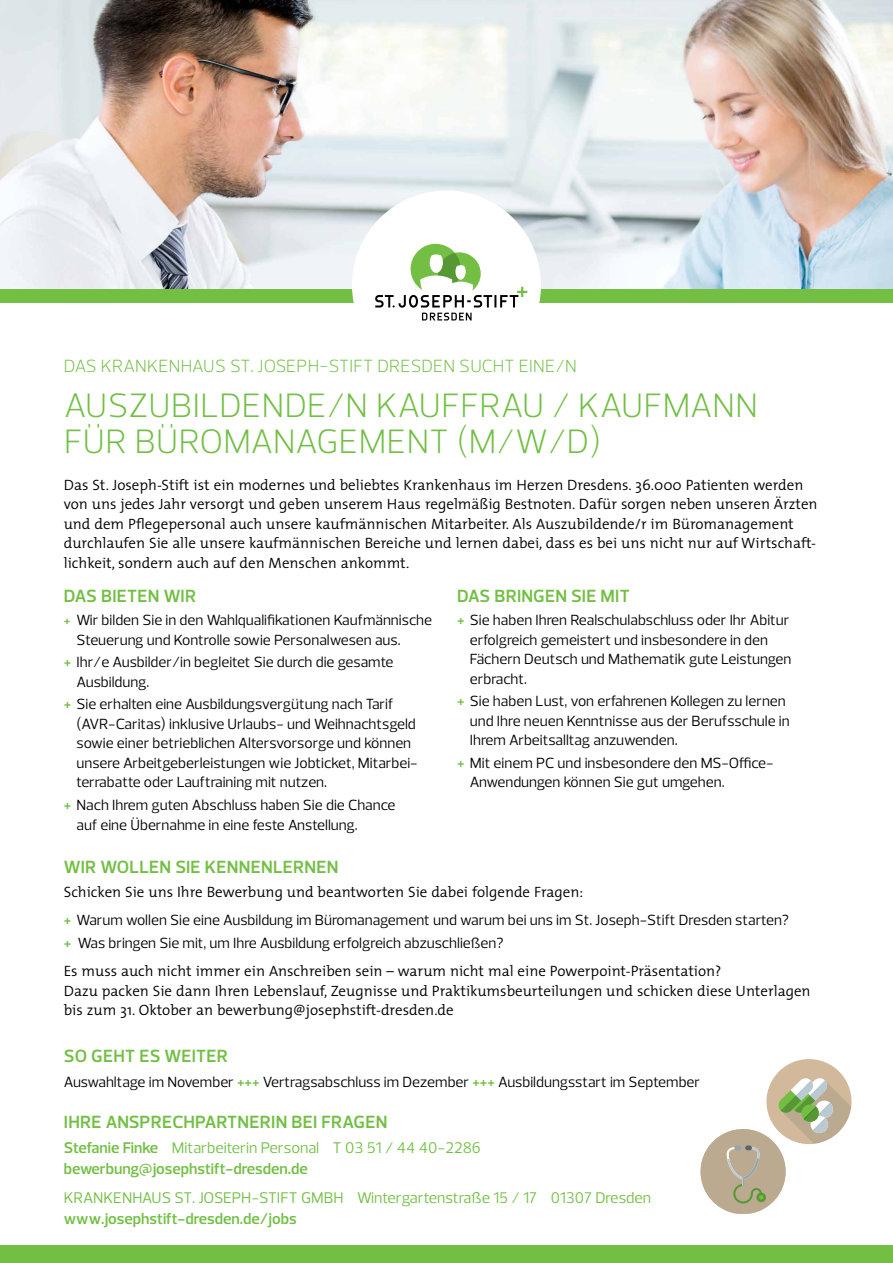
<style>
.page{position:relative;width:893px;height:1263px;background:#fff}
.page>*{position:absolute;margin:0;border:0;box-sizing:border-box;transform-origin:0 0}
.t1{font:300 34.5px "Prelo";letter-spacing:.015em;color:#72bf44}
.t2{font:600 18px "Prelo";letter-spacing:.015em;color:#72bf44}
.t3{font:300 18px "Prelo";letter-spacing:.015em;color:#72bf44}
.t4{font:600 15.75px/20.7px "Prelo";color:#72bf44}
.t5{font:15.75px "Prelo";color:#72bf44}
.t6{font:15px/19.5px "Prelo";color:#000}
.t7{font:300 15px/19.5px "The Mix";color:#000}
.s1{font-weight:600;font-size:13.5px;color:#72bf44}
.s2{font-weight:600;color:#72bf44}
.s3{font-weight:400}
</style>
<div class="page">
<div style="left:0;top:1245px;width:893px;height:18px;background:#72bf44"></div>
<img style="left:0;top:0;width:893px;height:289px">
<div style="left:0;top:289px;width:893px;height:13px;background:#72bf44"></div>
<div style="left:352px;top:191px;width:189px;height:189px;background:#fff;border-radius:50%"></div>
<svg style="left:375px;top:244px;width:152px;height:76px"></svg>
<div style="left:766px;top:1059px;width:85px;height:85px;background:#d2b99b;border-radius:50%"></div>
<svg style="left:701px;top:1077px;width:150px;height:136px"></svg>
<p class="t3" style="left:64px;top:355px;width:514px">DAS KRANKENHAUS ST. JOSEPH-STIFT DRESDEN SUCHT EINE/N</p>
<h1 class="t1" style="left:64px;top:384px;width:22px">AUS</h1>
<h1 class="t1" style="left:129px;top:384px;width:291px">ZUBILDENDE/N KAUFFRAU</h1>
<h1 class="t1" style="left:552px;top:384px;width:161px">/ KAUFMANN</h1>
<h1 class="t1" style="left:64px;top:420px;width:210px">FÜR BÜROMANA</h1>
<h1 class="t1" style="left:316px;top:420px;width:91px">GEMENT</h1>
<h1 class="t1" style="left:457px;top:420px;width:146px">(M/W/D)</h1>
<p class="t7" style="left:64px;top:474px;width:755px">Das St. Joseph-Stift ist ein modernes und beliebtes Krankenhaus im Herzen Dresdens. 36.000 Patienten werden von uns jedes Jahr versorgt und geben unserem Haus regelmäßig Bestnoten. Dafür sorgen neben unseren Ärzten und dem Pflegepersonal auch unsere kaufmännischen Mitarbeiter. Als Auszubildende/r im Büromanagement durchlaufen Sie alle unsere kaufmännischen Bereiche und lernen dabei, dass es bei uns nicht nur auf Wirtschaft&shy;lichkeit, sondern auch auf den Menschen ankommt.</p>
<p class="t2" style="left:64px;top:585px;width:134px">DAS BIETEN WIR</p>
<p class="t6" style="left:77px;top:611px;width:357px;text-indent:-13px"><span class="s1">+</span> Wir bilden Sie in den Wahlqualifikationen Kaufmännische<br>Steuerung und Kontrolle sowie Personalwesen aus.</p>
<p class="t6" style="left:77px;top:653px;width:318px;text-indent:-13px"><span class="s2">+</span> Ihr/e Ausbilder/in begleitet Sie durch die gesamte<br>Ausbildung.</p>
<p class="t6" style="left:77px;top:695px;width:343px;text-indent:-13px"><span class="s2">+</span> Sie erhalten eine Ausbildungsvergütung nach Tarif (AVR-Caritas) inklusive Urlaubs- und Weihnachtsgeld sowie einer betrieblichen Altersvorsorge und können unsere Arbeitgeberleistungen wie Jobticket, Mitarbei&shy;terrabatte oder Lauftraining mit nutzen.</p>
<p class="t6" style="left:77px;top:795px;width:320px;text-indent:-13px"><span class="s2">+</span> Nach Ihrem guten Abschluss haben Sie die Chance auf eine Übernahme in eine feste Anstellung.</p>
<p class="t2" style="left:457px;top:585px;width:174px">DAS BRINGEN SIE MIT</p>
<p class="t6" style="left:470px;top:611px;width:323px;text-indent:-13px"><span class="s2">+</span> Sie haben Ihren Realschulabschluss oder Ihr Abitur erfolgreich gemeistert und insbesondere in den Fächern Deutsch und Mathematik gute Leistungen erbracht.</p>
<p class="t6" style="left:470px;top:692px;width:321px;text-indent:-13px"><span class="s2">+</span> Sie haben Lust, von erfahrenen Kollegen zu lernen und Ihre neuen Kenntnisse aus der Berufsschule in<br>Ihrem Arbeitsalltag anzuwenden.</p>
<p class="t6" style="left:470px;top:753px;width:305px;text-indent:-13px"><span class="s2">+</span> Mit einem PC und insbesondere den MS-Office-<br>Anwendungen können Sie gut umgehen.</p>
<p class="t2" style="left:64px;top:856px;width:276px">WIR WOLLEN SIE KENNENLERNEN</p>
<p class="t7" style="left:64px;top:882px;width:521px">Schicken Sie uns Ihre Bewerbung und beantworten Sie dabei folgende Fragen:</p>
<p class="t6" style="left:64px;top:909px;width:727px;line-height:22.5px"><span class="s2">+</span> Warum wollen Sie eine Ausbildung im Büromanagement und warum bei uns im St. Joseph-Stift Dresden starten? <span class="s2">+</span> Was bringen Sie mit, um Ihre Ausbildung erfolgreich abzuschließen?</p>
<p class="t7" style="left:64px;top:961px;width:748px">Es muss auch nicht immer ein Anschreiben sein – warum nicht mal eine Powerpoint-Präsentation?<br>Dazu packen Sie dann Ihren Lebenslauf, Zeugnisse und Praktikumsbeurteilungen und schicken diese Unterlagen bis zum 31. Oktober an bewerbung@josephstift-dresden.de</p>
<p class="t2" style="left:64px;top:1044px;width:166px">SO GEHT ES WEITER</p>
<p class="t6" style="left:64px;top:1072px;width:638px">Auswahltage im November <span class="s2">+++</span> Vertragsabschluss im Dezember <span class="s2">+++</span> Ausbildungsstart im September</p>
<p class="t2" style="left:64px;top:1111px;width:325px">IHRE ANSPRECHPARTNERIN BEI FRAGEN</p>
<p class="t4" style="left:64px;top:1137px;width:419px">Stefanie Finke <span class="s3">Mitarbeiterin Personal T 03 51 / 44 40-2286 </span>bewerbung@josephstift-dresden.de</p>
<p class="t5" style="left:64px;top:1188px;width:589px">KRANKENHAUS ST. JOSEPH-STIFT GMBH Wintergartenstraße 15 / 17 01307 Dresden</p>
<p class="t4" style="left:64px;top:1208px;width:234px">www.josephstift-dresden.de/jobs</p>
</div>
